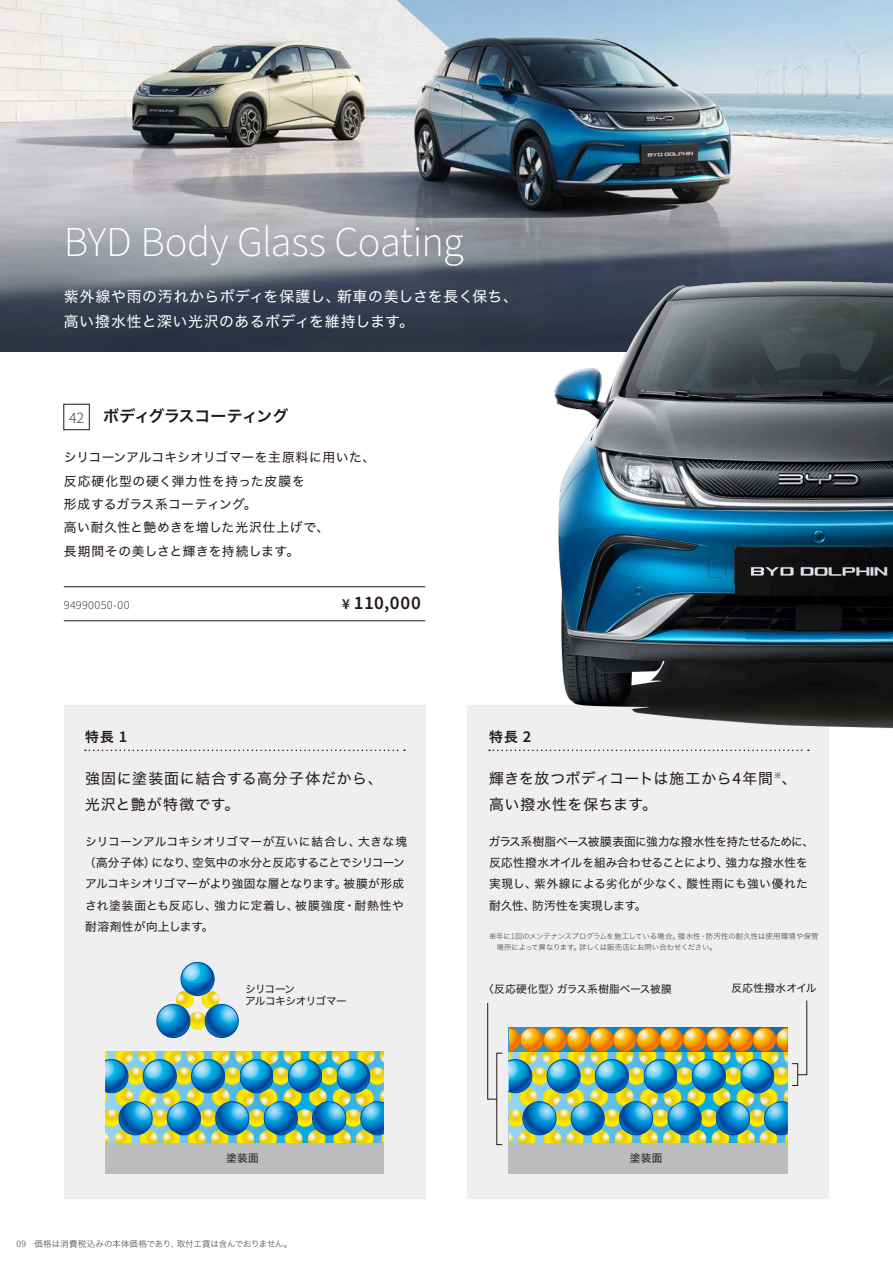
<style>
.page{position:relative;width:893px;height:1263px;background:#fff}
.page>*{position:absolute;margin:0;border:0;box-sizing:border-box;transform-origin:0 0}
.t1{font:300 42.45px "Source Sans Pro";letter-spacing:-.015em;color:#fff}
.t2{font:600 19.2px "Source Sans Pro";letter-spacing:.03em;color:#231916}
.t3{font:15.9px "Hiragino Sans W6";letter-spacing:-.03em;color:#231916}
.t4{font:14.85px/25.5px "Hiragino Sans W4";letter-spacing:.05em;color:#231916}
.t5{font:14.85px/25.5px "Hiragino Sans W4";letter-spacing:.035em;color:#fff}
.t6{font:13.8px "Hiragino Sans W6";color:#231916}
.t7{font:12.75px/23.4px "Hiragino Sans W4";letter-spacing:.04em;color:#231916}
.t8{font:300 12.15px "Source Sans Pro";letter-spacing:.03em;color:#231916}
.t9{font:11.7px/21.3px "Hiragino Sans W4";letter-spacing:.005em;color:#231916}
.t10{font:10.65px "Hiragino Sans W4";color:#231916}
.t11{font:10.65px "Hiragino Sans W4";letter-spacing:-.055em;color:#231916}
.t12{font:10.65px "Hiragino Sans W4";letter-spacing:.035em;color:#231916}
.t13{font:8.55px "Hiragino Sans W1";letter-spacing:-.01em;color:#231916}
.t14{font:7.5px/10.6px "Hiragino Sans W1";letter-spacing:-.01em;color:#231916}
.s1{font-family:"Source Sans Pro";font-weight:300}
.s2{font-size:15.3px}
.s3{font-family:"Source Sans Pro";font-weight:600;font-size:16.65px}
.s4{font-family:"Source Sans Pro";font-size:17.55px}
.s5{font-family:"Source Sans Pro";font-weight:300;font-size:8.55px}
.s6{font-family:"Source Sans Pro";font-weight:300;font-size:9.75px}
</style>
<div class="page">
<img style="left:0;top:0;width:893px;height:189px">
<svg style="left:0;top:189px;width:893px;height:163px;background:#737782"></svg>
<div style="left:64px;top:705px;width:361px;height:494px;background:#efeff0"></div>
<div style="left:468px;top:705px;width:361px;height:494px;background:#efeff0"></div>
<div style="left:64px;top:404px;width:26px;height:26px;border:1px solid #231916"></div>
<hr style="left:64px;top:586px;width:361px;height:1px;background:#231916">
<hr style="left:64px;top:620px;width:361px;height:1px;background:#231916">
<svg style="left:157px;top:1004px;width:33px;height:33px"></svg>
<div style="left:157px;top:1004px;width:33px;height:34px;border:1px solid #00479d;border-radius:50%"></div>
<svg style="left:161px;top:991px;width:59px;height:40px"></svg>
<svg style="left:205px;top:1004px;width:33px;height:33px"></svg>
<div style="left:205px;top:1004px;width:33px;height:34px;border:1px solid #00479d;border-radius:50%"></div>
<svg style="left:181px;top:962px;width:33px;height:33px"></svg>
<svg style="left:184px;top:963px;width:27px;height:20px"></svg>
<div style="left:181px;top:962px;width:33px;height:34px;border:1px solid #00479d;border-radius:50%"></div>
<div style="left:792px;top:1063px;width:6px;height:23px;border:1px solid #231916"></div>
<svg style="left:487px;top:1003px;width:10px;height:96px"></svg>
<svg style="left:797px;top:1000px;width:10px;height:75px"></svg>
<svg style="left:509px;top:1027px;width:279px;height:1px"></svg>
<img style="left:509px;top:1028px;width:279px;height:115px">
<div style="left:509px;top:1143px;width:279px;height:31px;background:#bbbcbd"></div>
<svg style="left:105px;top:1051px;width:279px;height:92px;background:#76b293"></svg>
<div style="left:105px;top:1143px;width:279px;height:31px;background:#bbbcbd"></div>
<svg style="left:85px;top:749px;width:320px;height:2px"></svg>
<svg style="left:489px;top:749px;width:320px;height:2px"></svg>
<img style="left:450px;top:273px;width:443px;height:464px">
<h1 class="t1" style="left:64px;top:213px;width:401px">BYD Body Glass Coating</h1>
<p class="t5" style="left:64px;top:282px;width:456px">紫外線や雨の汚れからボディを保護し、新車の美しさを長く保ち、高い撥水性と深い光沢のあるボディを維持します。</p>
<h3 class="t3" style="left:69px;top:402px;width:221px"><span class="s1">42</span> ボディグラスコーティング</h3>
<p class="t7" style="left:64px;top:445px;width:313px">シリコーンアルコキシオリゴマーを主原料に用いた、反応硬化型の硬く弾力性を持った皮膜を<br>形成するガラス系コーティング。<br>高い耐久性と艶めきを増した光沢仕上げで、<br>長期間その美しさと輝きを持続します。</p>
<p class="t8" style="left:64px;top:597px;width:67px">94990050-00</p>
<h2 class="t2" style="left:342px;top:591px;width:80px"><span class="s2">¥</span> 110,000</h2>
<p class="t6" style="left:85px;top:724px;width:44px">特長 <span class="s3">1</span></p>
<p class="t6" style="left:489px;top:724px;width:44px">特長 <span class="s3">2</span></p>
<p class="t4" style="left:85px;top:765px;width:299px">強固に塗装面に結合する高分子体だから、光沢と艶が特徴です。</p>
<p class="t4" style="left:489px;top:765px;width:309px">輝きを放つボディコートは施工から<span class="s4">4</span>年間<sup>※</sup>、高い撥水性を保ちます。</p>
<p class="t9" style="left:489px;top:830px;width:327px">ガラス系樹脂ベース被膜表面に強力な撥水性を持たせるために、反応性撥水オイルを組み合わせることにより、強力な撥水性を実現し、紫外線による劣化が少なく、酸性雨にも強い優れた耐久性、防汚性を実現します。</p>
<p class="t9" style="left:84px;top:830px;width:324px">シリコーンアルコキシオリゴマーが互いに結合し、大きな塊（高分子体）になり、空気中の水分と反応することでシリコーンアルコキシオリゴマーがより強固な層となります。被膜が形成され塗装面とも反応し、強力に定着し、被膜強度・耐熱性や耐溶剤性が向上します。</p>
<p class="t14" style="left:489px;top:930px;width:331px">※年に<span class="s5">1</span>回のメンテナンスプログラムを施工している場合。撥水性・防汚性の耐久性は使用環境や保管　場所によって異なります。詳しくは販売店にお問い合わせください。</p>
<p class="t10" style="left:245px;top:979px;width:51px">シリコーン</p>
<p class="t10" style="left:483px;top:979px;width:190px">〈反応硬化型〉ガラス系樹脂ベース被膜</p>
<p class="t12" style="left:731px;top:978px;width:86px">反応性撥水オイル</p>
<p class="t11" style="left:245px;top:992px;width:103px">アルコキシオリゴマー</p>
<p class="t10" style="left:226px;top:1149px;width:34px">塗装面</p>
<p class="t10" style="left:630px;top:1149px;width:34px">塗装面</p>
<p class="t13" style="left:16px;top:1236px;width:277px"><span class="s6">09</span> 価格は消費税込みの本体価格であり、取付工賃は含んでおりません。</p>
</div>
